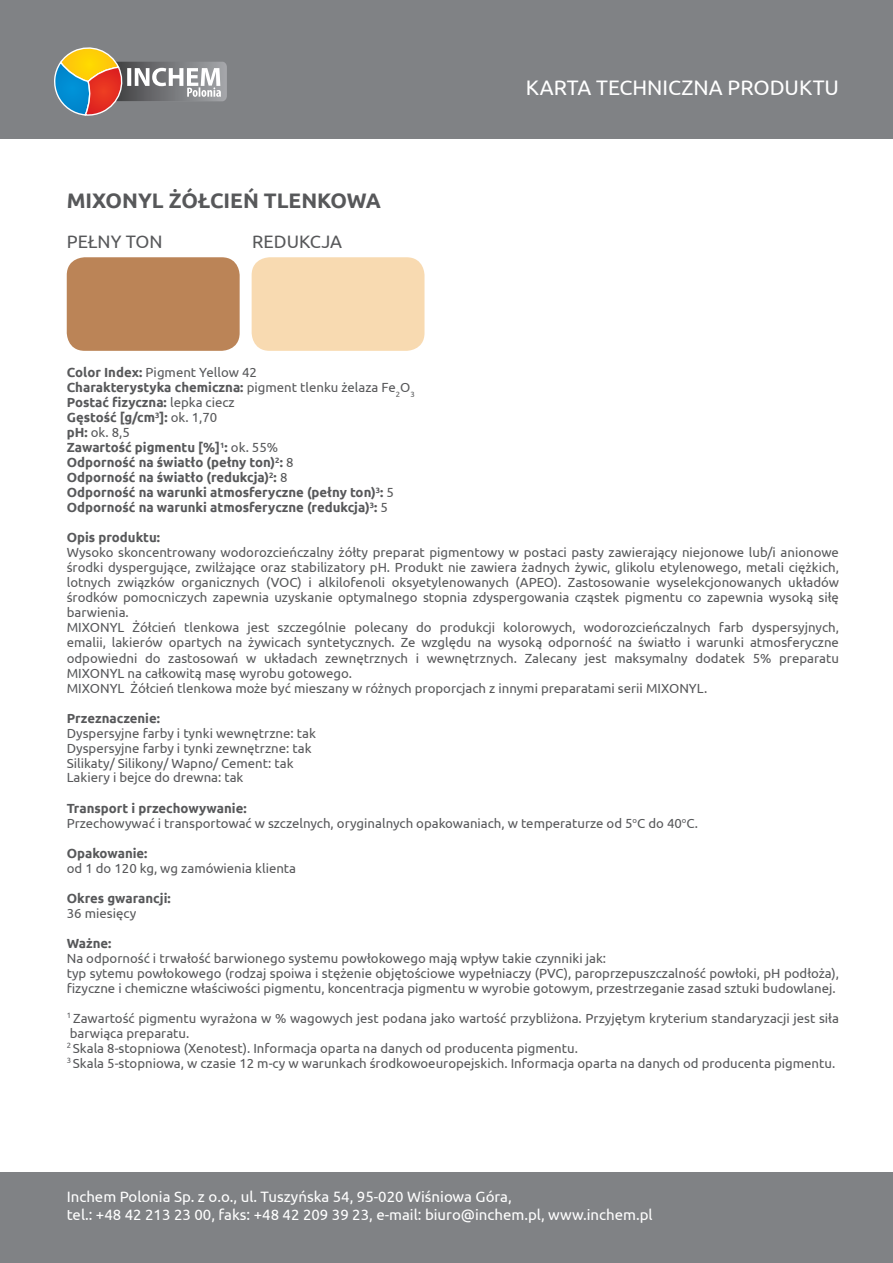
<style>
.page{position:relative;width:893px;height:1263px;background:#fff}
.page>*{position:absolute;margin:0;border:0;box-sizing:border-box;transform-origin:0 0}
.t1{font:21px "Ubuntu";color:#fff}
.t2{font:700 21px "Ubuntu";color:#57585a}
.t3{font:18px "Ubuntu";color:#57585a}
.t4{font:15px/18px "Ubuntu";color:#fff}
.t5{font:13.2px/15px "Ubuntu";color:#57585a}
.t6{font:700 13.2px/15px "Ubuntu";color:#57585a}
.s1{font-weight:400}
.s2{font-weight:700}
</style>
<div class="page">
<div style="left:0;top:0;width:893px;height:139px;background:#808285"></div>
<div style="left:0;top:1173px;width:893px;height:90px;background:#808285"></div>
<img style="left:221px;top:62px;width:6px;height:39px">
<svg style="left:54px;top:47px;width:167px;height:69px"></svg>
<div style="left:67px;top:257px;width:173px;height:94px;background:#bb8457;border-radius:18px"></div>
<div style="left:252px;top:257px;width:172px;height:94px;background:#f8dab1;border-radius:18px"></div>
<h1 class="t2" style="left:67px;top:188px;width:316px">MIXONYL Żółci eń tlen kowa</h1>
<h2 class="t3" style="left:67px;top:231px;width:97px">Pełny ton</h2>
<h2 class="t3" style="left:252px;top:231px;width:91px">Redukcja</h2>
<h1 class="t1" style="left:526px;top:75px;width:315px">Karta techniczna produktu</h1>
<p class="t6" style="left:67px;top:365px;width:349px">Color Index: <span class="s1">Pigment Yellow 42<br></span>Charakterystyka chemiczna: <span class="s1">pigment tlenku żelaza Fe</span><sub>2</sub><span class="s1">O</span> <sub>3<br></sub>Postać fizyczna: <span class="s1">lepka ciecz<br></span>Gęstość [g/cm<sup>3</sup>]: <span class="s1">ok. 1,70<br></span>pH: <span class="s1">ok. 8,5<br></span>Zawartość pigmentu [%]<sup>1</sup>: <span class="s1">ok. 55%<br></span>Odporność na światło (pełny ton)<sup>2</sup>: <span class="s1">8<br></span>Odporność na światło (redukcja)<sup>2</sup>: <span class="s1">8<br></span>Odporność na warunki atmosferyczne (pełny ton)<sup>3</sup>: <span class="s1">5<br></span>Odporność na warunki atmosferyczne (redukcja)<sup>3</sup>: <span class="s1">5</span></p>
<p class="t6" style="left:67px;top:530px;width:95px">Opis produktu:</p>
<p class="t5" style="left:67px;top:545px;width:774px">Wysoko skoncentrowany wodorozcieńczalny żółty preparat pigmentowy w postaci pasty zawierający niejonowe lub/i anionowe środki dyspergujące, zwilżające oraz stabilizatory pH. Produkt nie zawiera żadnych żywic, glikolu etylenowego, metali ciężkich, lotnych związków organicznych (VOC) i alkilofenoli oksyetylenowanych (APEO). Zastosowanie wyselekcjonowanych układów środków pomocniczych zapewnia uzyskanie optymalnego stopnia zdyspergowania cząstek pigmentu co zapewnia wysoką siłę barwienia.<br>MIXONY</p>
<p class="t5" style="left:67px;top:620px;width:774px;text-align:justify;text-indent:51px">L Żółcień tlenkowa jest szczególnie polecany do produkcji kolorowych, wodorozcieńczalnych farb dyspersyjnych, emalii, lakierów opartych na żywicach syntetycznych. Ze względu na wysoką odporność na światło i warunki atmosferyczne odpowiedni do zastosowań w układach zewnętrznych i wewnętrznych. Zalecany jest maksymalny dodatek 5% preparatu MIXONY</p>
<p class="t5" style="left:118px;top:665px;width:236px">L na całkowitą masę wyrobu gotowego.</p>
<p class="t5" style="left:67px;top:680px;width:34px">MIXONY</p>
<p class="t5" style="left:118px;top:680px;width:562px">L Żółcień tlenkowa może być mieszany w różnych proporcjach z innymi preparatami serii MIXONY</p>
<p class="t5" style="left:697px;top:680px;width:12px">L.</p>
<p class="t6" style="left:67px;top:710px;width:95px">Przeznaczenie:</p>
<p class="t5" style="left:67px;top:725px;width:251px">Dyspersyjne farby i tynki wewnętrzne: tak Dyspersyjne farby i tynki zewnętrzne: tak Silikaty/ Silikony/ Wapno/ Cement: tak Lakiery i bejce do drewna: tak</p>
<p class="t5" style="left:67px;top:800px;width:633px"><span class="s2">Transport i przechowywanie:<br></span>Przechowywać i transportować w szczelnych, oryginalnych opakowaniach, w temperaturze od 5<sup>o</sup>C do 40<sup>o</sup>C.</p>
<p class="t6" style="left:67px;top:845px;width:82px">Opakowanie:</p>
<p class="t5" style="left:67px;top:860px;width:231px">od 1 do 120 kg, wg zamówienia klienta</p>
<p class="t6" style="left:67px;top:890px;width:106px">Okres gwarancji:</p>
<p class="t5" style="left:67px;top:905px;width:71px">36 miesięcy</p>
<p class="t6" style="left:67px;top:935px;width:46px">Ważne:</p>
<p class="t5" style="left:67px;top:950px;width:774px">N a odporność i trwałość barwionego systemu powłokowego mają wpływ takie czynniki jak:<br>typ sytemu powłokowego (rodzaj spoiwa i stężenie objętościowe wypełniaczy (PVC), paroprzepuszczalność powłoki, pH podłoża), fizyczne i chemiczne właściwości pigmentu, koncentracja pigmentu w wyrobie gotowym, przestrzeganie zasad sztuki budowlanej.</p>
<p class="t5" style="left:67px;top:1010px;width:774px"><sup>1</sup> Zawartość pigmentu wyrażona w % wagowych jest podana jako wartość przybliżona. Przyjętym kryterium standaryzacji jest siła barwiąca preparatu.<br><sup>2</sup> Skala 8-stopniowa (Xenotest). Informacja oparta na danych od producenta pigmentu.<br><sup>3</sup> Skala 5-stopniowa, w czasie 12 m-cy w warunkach środkowoeuropejskich. Informacja oparta na danych od producenta pigmentu.</p>
<p class="t4" style="left:67px;top:1187px;width:587px">Inchem Polonia Sp. z o.o., ul. Tuszyńska 54, 95-020 Wiśniowa Góra,<br>tel.: +48 42 213 23 00, faks: +48 42 209 39 23, e-mail: biuro@inchem.pl, www.inchem.pl</p>
</div>
